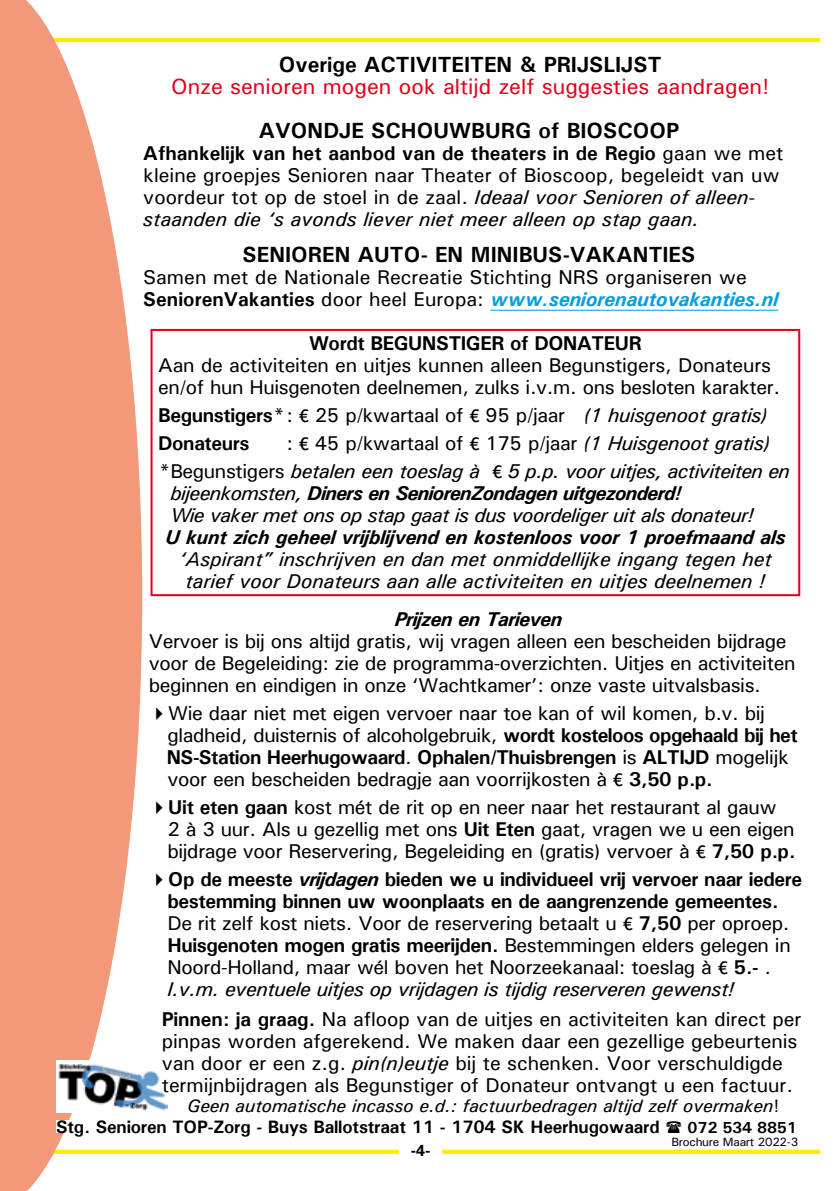
<style>
.page{position:relative;width:840px;height:1191px;background:#fff}
.page>*{position:absolute;margin:0;border:0;box-sizing:border-box;transform-origin:0 0}
.t1{font:700 22px "Univers";color:#000}
.t2{font:500 22px "Univers";color:#e2001a}
.t3{font:500 20px/22px "Univers";letter-spacing:-.02em;color:#000}
.t4{font:700 20px/22px "Univers";letter-spacing:-.02em;color:#000}
.t5{font:500 20px/22px "Univers";color:#000}
.t6{font:italic 500 20px/28px "Univers";letter-spacing:-.03em;color:#000}
.t7{font:italic 500 20px/22px "Univers";letter-spacing:-.005em;color:#000;text-align:center}
.t8{font:italic 700 20px "Univers";letter-spacing:-.005em;color:#000}
.t9{font:italic 500 18px "Univers";letter-spacing:-.005em;color:#000}
.t10{font:700 18px "Univers";letter-spacing:-.01em;color:#000}
.t11{font:700 16px "Univers";letter-spacing:-.01em;color:#000}
.t12{font:700 16px "Univers LT Std";color:#000}
.t13{font:500 12px "Univers";letter-spacing:-.02em;color:#000}
.s1{font-weight:700}
.s2{font-style:italic}
.s3{font-weight:700;font-style:italic;color:#009ee0}
.s4{font-family:"Estrangelo Edessa";font-weight:400}
.s5{font-style:normal}
.s6{font-family:"Estrangelo Edessa";font-weight:400;font-style:normal}
.s7{font-weight:500}
.s8{font-weight:500;font-style:italic}
</style>
<div class="page">
<hr style="left:11px;top:38px;width:809px;height:4px;background:#ffed00">
<svg style="left:142px;top:1149px;width:678px;height:4px;background:#ffef28"></svg>
<svg style="left:0;top:0;width:142px;height:1191px;fill:#f29979"></svg>
<div style="left:399px;top:1144px;width:42px;height:31px;background:#fff"></div>
<hr style="left:490px;top:310px;width:287px;height:1px;background:#009ee0">
<div style="left:56px;top:1120px;width:755px;height:12px;background:#fff"></div>
<img style="left:57px;top:1060px;width:110px;height:52px">
<div style="left:150px;top:329px;width:649px;height:267px;border:2px solid #e2001a"></div>
<p class="t1" style="left:279px;top:50px;width:384px">Overige ACTIVITEITEN &amp; PRIJSLIJST</p>
<p class="t2" style="left:171px;top:72px;width:599px">Onze senioren mogen ook altijd zelf suggesties aandragen!</p>
<p class="t1" style="left:258px;top:117px;width:421px">AVONDJE SCHOUWBURG of BIOSCOOP</p>
<p class="t5" style="left:143px;top:142px;width:641px"><span class="s1">Afhankelijk van het aanbod van de theaters in de Regio</span> gaan we met kleine groepjes Senioren naar Theater of Bioscoop, begeleidt van uw voordeur tot op de stoel in de zaal. <span class="s2">Ideaal voor Senioren of alleen&shy;staanden die ‘s avonds liever niet meer alleen op stap gaan.</span></p>
<p class="t1" style="left:242px;top:241px;width:454px">SENIOREN AUTO- EN MINIBUS-VAKANTIES</p>
<p class="t5" style="left:143px;top:266px;width:636px">Samen met de Nationale Recreatie Stichting NRS organiseren we<br><span class="s1">SeniorenVakanties</span> door heel Europa: <span class="s3">www.seniorenautovakanties.nl</span></p>
<p class="t4" style="left:309px;top:332px;width:334px">Wordt BEGUNSTIGER of DONATEUR</p>
<p class="t3" style="left:158px;top:354px;width:623px">Aan de activiteiten en uitjes kunnen alleen Begunstigers, Donateurs en/of hun Huisgenoten deelnemen, zulks i.v.m. ons besloten karakter.</p>
<p class="t3" style="left:158px;top:401px;width:610px;line-height:28px"><span class="s1">Begunstigers</span>*: <span class="s4">€</span> 25 p/kwartaal of <span class="s4">€</span> 95 p/jaar <span class="s2">(1 huisgenoot gratis)<br></span><span class="s1">Donateurs</span></p>
<p class="t6" style="left:158px;top:429px;width:633px;text-indent:128px"><span class="s5">:</span> <span class="s6">€</span> <span class="s5">45 p/kwartaal of</span> <span class="s6">€</span> <span class="s5">175 p/jaar</span> (1 Huisgenoot gratis) <span class="s5">*Begunstigers</span> betalen een toeslag à <span class="s6">€</span> 5 p.p. voor uitjes, activiteiten en</p>
<p class="t6" style="left:170px;top:482px;width:585px;line-height:22px">bijeenkomsten, <span class="s1">Diners en SeniorenZondagen uitgezonderd!<br></span>Wie vaker met ons op stap gaat is dus voordeliger uit als donateur!</p>
<p class="t8" style="left:165px;top:525px;width:621px">U kunt zich geheel vrijblijvend en kostenloos voor 1 proefmaand als</p>
<p class="t7" style="left:179px;top:548px;width:593px">‘Aspirant” inschrijven en dan met onmiddellijke ingang tegen het tarief voor Donateurs aan alle activiteiten en uitjes deelnemen !</p>
<p class="t8" style="left:394px;top:607px;width:169px">Prijzen en Tarieven</p>
<p class="t3" style="left:149px;top:630px;width:648px">Vervoer is bij ons altijd gratis, wij vragen alleen een bescheiden bijdrage voor de Begeleiding: zie de programma-overzichten. Uitjes en activiteiten beginnen en eindigen in onze ‘Wachtkamer’: onze vaste uitvalsbasis.</p>
<p class="t3" style="left:167px;top:702px;width:632px;text-indent:-18px">✔Wie daar niet met eigen vervoer naar toe kan of wil komen, b.v. bij gladheid, duisternis of alcoholgebruik, <span class="s1">wordt kosteloos opgehaald bij het NS-Station Heerhugowaard</span>. <span class="s1">Ophalen/Thuisbrengen</span> is <span class="s1">ALTIJD</span> mogelijk voor een bescheiden bedragje aan voorrijkosten à <span class="s4">€</span> <span class="s1">3,50 p.p.</span></p>
<p class="t3" style="left:167px;top:796px;width:629px;text-indent:-19px">✔<span class="s1">Uit eten gaan</span> kost mét de rit op en neer naar het restaurant al gauw<br>2 à 3 uur. Als u gezellig met ons <span class="s1">Uit Eten</span> gaat, vragen we u een eigen bijdrage voor Reservering, Begeleiding en (gratis) vervoer à <span class="s4">€</span> <span class="s1">7,50 p.p.</span></p>
<p class="t4" style="left:167px;top:868px;width:636px;text-indent:-19px">✔Op de meeste <span class="s2">vrijdagen</span> bieden we u individueel vrij vervoer naar iedere bestemming binnen uw woonplaats en de aangrenzende gemeentes.<br><span class="s7">De rit zelf kost niets. Voor de reservering betaalt u</span> <span class="s4">€</span> 7,50 <span class="s7">per oproep.<br></span>Huisgenoten mogen gratis meerijden. <span class="s7">Bestemmingen elders gelegen in Noord-Holland, maar wél boven het Noorzeekanaal: toeslag à</span> <span class="s4">€</span> 5.- <span class="s7">.<br></span><span class="s8">I.v.m. eventuele uitjes op vrijdagen is tijdig reserveren gewenst!</span></p>
<p class="t3" style="left:162px;top:1007px;width:641px"><span class="s1">Pinnen: ja graag.</span> Na afloop van de uitjes en activiteiten kan direct per pinpas worden afgerekend. We maken daar een gezellige gebeurtenis van door er een z.g. <span class="s2">pin(n)eutje</span> bij te schenken. Voor verschuldigde termijnbijdragen als Begunstiger of Donateur ontvangt u een factuur.</p>
<p class="t9" style="left:187px;top:1094px;width:593px">Geen automatische incasso e.d.: factuurbedragen altijd zelf overmaken<span class="s5">!</span></p>
<p class="t13" style="left:671px;top:1134px;width:128px">Brochure Maart 2022-3</p>
<p class="t10" style="left:56px;top:1114px;width:605px">Stg. Senioren TOP-Zorg - Buys Ballotstraat 11 - 1704 SK Heerhugowaard</p>
<p class="t11" style="left:687px;top:1116px;width:111px">072 534 8851</p>
<p class="t12" style="left:410px;top:1140px;width:21px">-4-</p>
</div>
